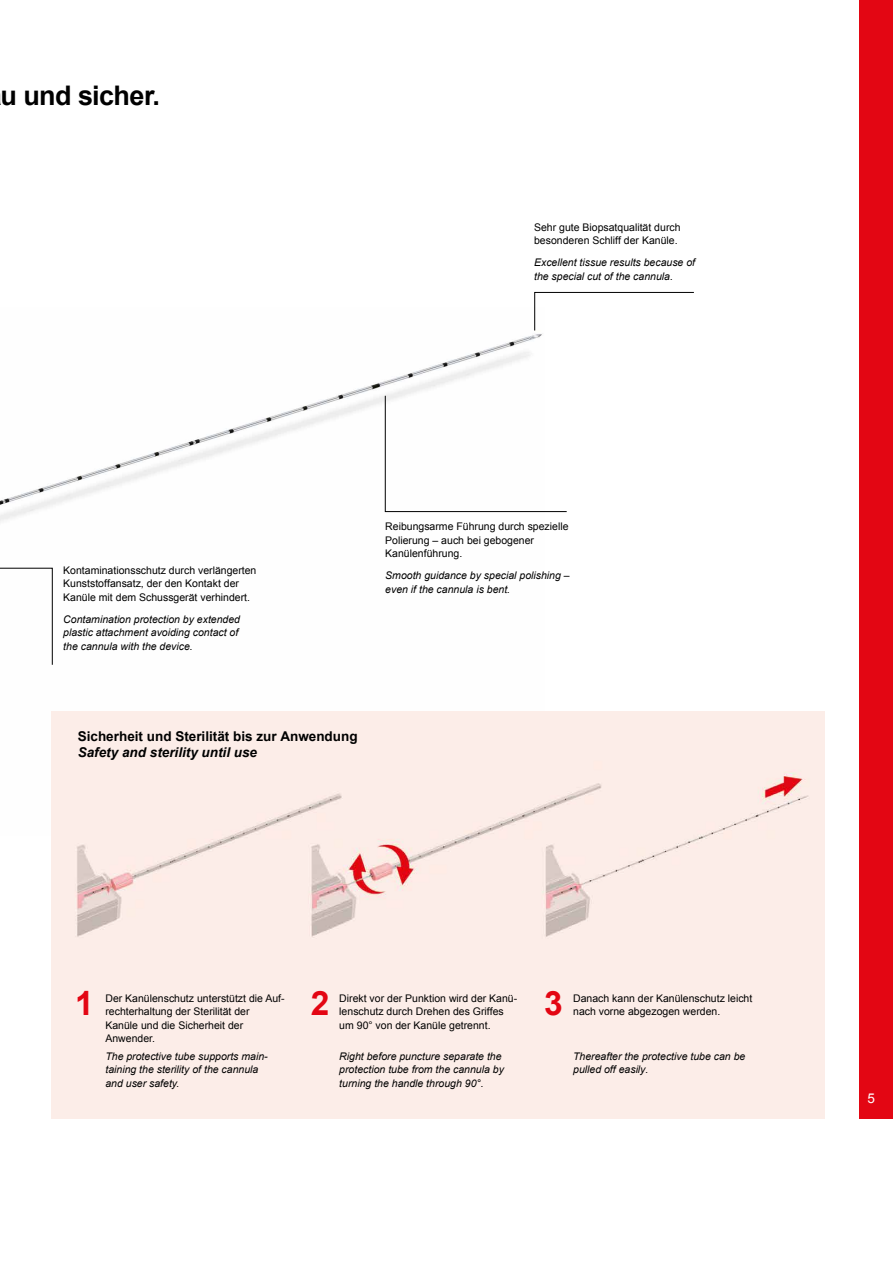
<style>
.page{position:relative;width:893px;height:1263px;background:#fff}
.page>*{position:absolute;margin:0;border:0;box-sizing:border-box;transform-origin:0 0}
.t1{font:700 33.6px "Arial";color:#e30613}
.t2{font:700 27px "Arial";letter-spacing:-.02em;color:#000}
.t3{font:700 13.5px "Arial";color:#000}
.t4{font:italic 700 13.5px "Arial";color:#000}
.t5{font:13.5px "Arial";color:#fff}
.t6{font:10.5px/13.5px "Arial";color:#000}
.t7{font:italic 10.5px/13.5px "Arial";color:#000}
</style>
<div class="page">
<div style="left:859px;top:0;width:34px;height:1118px;background:#e30613"></div>
<img style="left:0;top:334px;width:544px;height:378px">
<svg style="left:385px;top:395px;width:182px;height:117px"></svg>
<svg style="left:534px;top:292px;width:160px;height:39px"></svg>
<div style="left:51px;top:712px;width:774px;height:406px;background:#fcede8"></div>
<svg style="left:0;top:567px;width:53px;height:98px"></svg>
<h2 class="t2" style="left:1px;top:77px;width:161px">u und sicher.</h2>
<p class="t6" style="left:534px;top:221px;width:148px">Sehr gute Biopsatqualität durch besonderen Schliff der Kanüle.</p>
<p class="t7" style="left:534px;top:256px;width:163px">Excellent tissue results because of the special cut of the cannula.</p>
<p class="t6" style="left:63px;top:564px;width:195px">Kontaminationsschutz durch verlängerten<br>Kunststoffansatz, der den Kontakt der<br>Kanüle mit dem Schussgerät verhindert.</p>
<p class="t7" style="left:63px;top:613px;width:178px">Contamination protection by extended plastic attachment avoiding contact of the cannula with the device.</p>
<p class="t6" style="left:385px;top:520px;width:185px">Reibungsarme Führung durch spezielle<br>Polierung – auch bei gebogener<br>Kanülenführung.</p>
<p class="t7" style="left:385px;top:569px;width:186px">Smooth guidance by special polishing – even if the cannula is bent.</p>
<p class="t3" style="left:78px;top:727px;width:281px">Sicherheit und Sterilität bis zur Anwendung</p>
<p class="t4" style="left:78px;top:744px;width:181px">Safety and sterility until use</p>
<h1 class="t1" style="left:75px;top:981px;width:20px">1</h1>
<p class="t6" style="left:105px;top:991px;width:181px">Der Kanülenschutz unterstützt die Auf&shy;rechterhaltung der Sterilität der<br>Kanüle und die Sicherheit der<br>Anwender.</p>
<p class="t7" style="left:105px;top:1049px;width:164px">The protective tube supports main&shy;taining the sterility of the cannula and user safety.</p>
<h1 class="t1" style="left:311px;top:981px;width:20px">2</h1>
<p class="t6" style="left:339px;top:991px;width:179px">Direkt vor der Punktion wird der Kanü&shy;lenschutz durch Drehen des Griffes um 90° von der Kanüle getrennt.</p>
<p class="t7" style="left:339px;top:1049px;width:166px">Right before puncture separate the protection tube from the cannula by turning the handle through 90°.</p>
<h1 class="t1" style="left:544px;top:981px;width:20px">3</h1>
<p class="t6" style="left:573px;top:991px;width:181px">Danach kann der Kanülenschutz leicht nach vorne abgezogen werden.</p>
<p class="t7" style="left:573px;top:1049px;width:174px">Thereafter the protective tube can be pulled off easily.</p>
<p class="t5" style="left:867px;top:1089px;width:9px">5</p>
</div>
